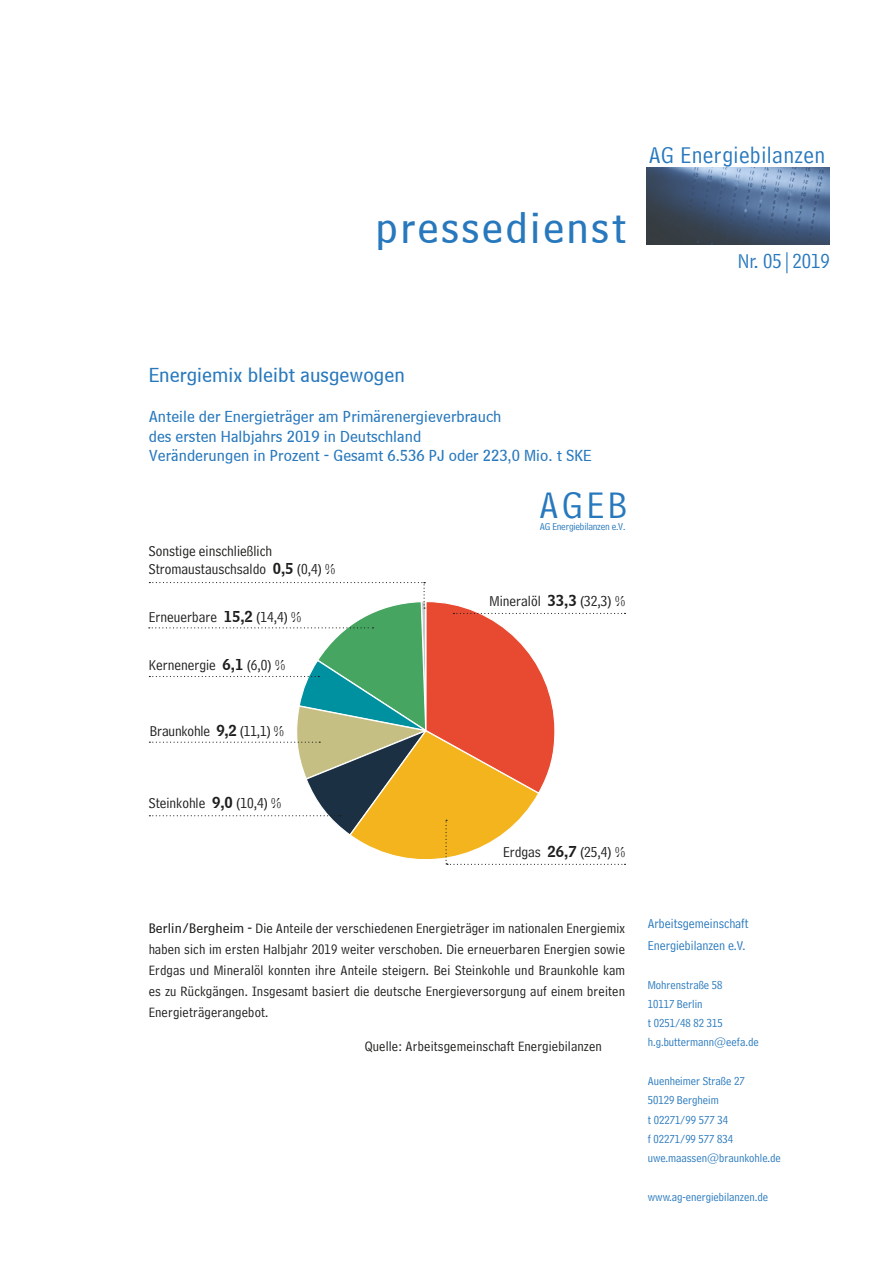
<style>
.page{position:relative;width:893px;height:1263px;background:#fff}
.page>*{position:absolute;margin:0;border:0;box-sizing:border-box;transform-origin:0 0}
.t1{font:45px "Bell Centennial BT Sub Caption";letter-spacing:.05em;color:#2778bd}
.t2{font:39px "Bell Centennial LT Address";color:#2778bd}
.t3{font:24px "Bell Centennial LT Address";letter-spacing:.02em;color:#2778bd}
.t4{font:21px "Bell Centennial BT Sub Caption";color:#2778bd}
.t5{font:21px "Bell Centennial LT Address";color:#2778bd}
.t6{font:16.5px/19.8px "Bell Centennial BT Sub Caption";color:#2778bd}
.t7{font:15px/18px "Bell Centennial LT Address";color:#1d1d1b}
.t8{font:14.25px/21px "Bell Centennial LT Address";letter-spacing:.01em;color:#1d1d1b;text-align:justify}
.t9{font:13.5px/22.4px "Bell Centennial LT Address";color:#2778bd}
.t10{font:12px/19.2px "Bell Centennial LT Address";color:#2778bd}
.t11{font:10.5px "Bell Centennial LT Address";letter-spacing:-.02em;color:#2778bd}
.s1{font-family:"Bell Centennial BT Name And Number"}
.s2{font-family:"Bell Centennial BT Sub Caption"}
</style>
<div class="page">
<img style="left:646px;top:167px;width:183px;height:77px">
<svg style="left:149px;top:582px;width:476px;height:283px"></svg>
<h1 class="t1" style="left:376px;top:200px;width:252px">pressedienst</h1>
<h3 class="t3" style="left:649px;top:141px;width:178px">AG Energiebilanzen</h3>
<h3 class="t5" style="left:738px;top:249px;width:93px">Nr. 05|2019</h3>
<h3 class="t4" style="left:149px;top:362px;width:258px">Energiemix bleibt ausgewogen</h3>
<p class="t6" style="left:149px;top:406px;width:444px">Anteile der Energieträger am Primärenergieverbrauch<br>des ersten Halbjahrs 2019 in Deutschland<br>Veränderungen in Prozent - Gesamt 6.536 PJ oder 223,0 Mio. t SKE</p>
<h2 class="t2" style="left:539px;top:483px;width:89px">AGEB</h2>
<p class="t11" style="left:540px;top:521px;width:87px">AG Energiebilanzen e.V.</p>
<p class="t7" style="left:149px;top:542px;width:188px">Sonstige einschließlich<br>Stromaustauschsaldo <span class="s1">0,5</span> (0,4) %</p>
<p class="t7" style="left:149px;top:608px;width:154px">Erneuerbare <span class="s1">15,2</span> (14,4) %</p>
<p class="t7" style="left:149px;top:656px;width:138px">Kernenergie <span class="s1">6,1</span> (6,0) %</p>
<p class="t7" style="left:150px;top:722px;width:136px">Braunkohle <span class="s1">9,2</span> (11,1) %</p>
<p class="t7" style="left:149px;top:794px;width:134px">Steinkohle <span class="s1">9,0</span> (10,4) %</p>
<p class="t7" style="left:490px;top:592px;width:137px">Mineralöl <span class="s1">33,3</span> (32,3) %</p>
<p class="t7" style="left:503px;top:843px;width:123px">Erdgas <span class="s1">26,7</span> (25,4) %</p>
<p class="t8" style="left:149px;top:917px;width:478px"><span class="s2">Berlin/Bergheim -</span> Die Anteile der verschiedenen Energieträger im nationalen Energiemix haben sich im ersten Halbjahr 2019 weiter verschoben. Die erneuerbaren Energien sowie Erdgas und Mineralöl konnten ihre Anteile steigern. Bei Steinkohle und Braunkohle kam es zu Rückgängen. Insgesamt basiert die deutsche Energieversorgung auf einem breiten Energieträgerangebot.</p>
<p class="t8" style="left:365px;top:1035px;width:239px">Quelle: Arbeitsgemeinschaft Energiebilanzen</p>
<p class="t9" style="left:648px;top:912px;width:102px">Arbeitsgemeinschaft<br>Energiebilanzen e.V.</p>
<p class="t10" style="left:648px;top:975px;width:113px">Mohrenstraße 58<br>10117 Berlin<br>t 0251/48 82 315 h.g.buttermann@eefa.de</p>
<p class="t10" style="left:648px;top:1071px;width:135px">Auenheimer Straße 27<br>50129 Bergheim<br>t 02271/99 577 34<br>f 02271/99 577 834 uwe.maassen@braunkohle.de</p>
<p class="t10" style="left:648px;top:1187px;width:122px">www.ag-energiebilanzen.de</p>
</div>
